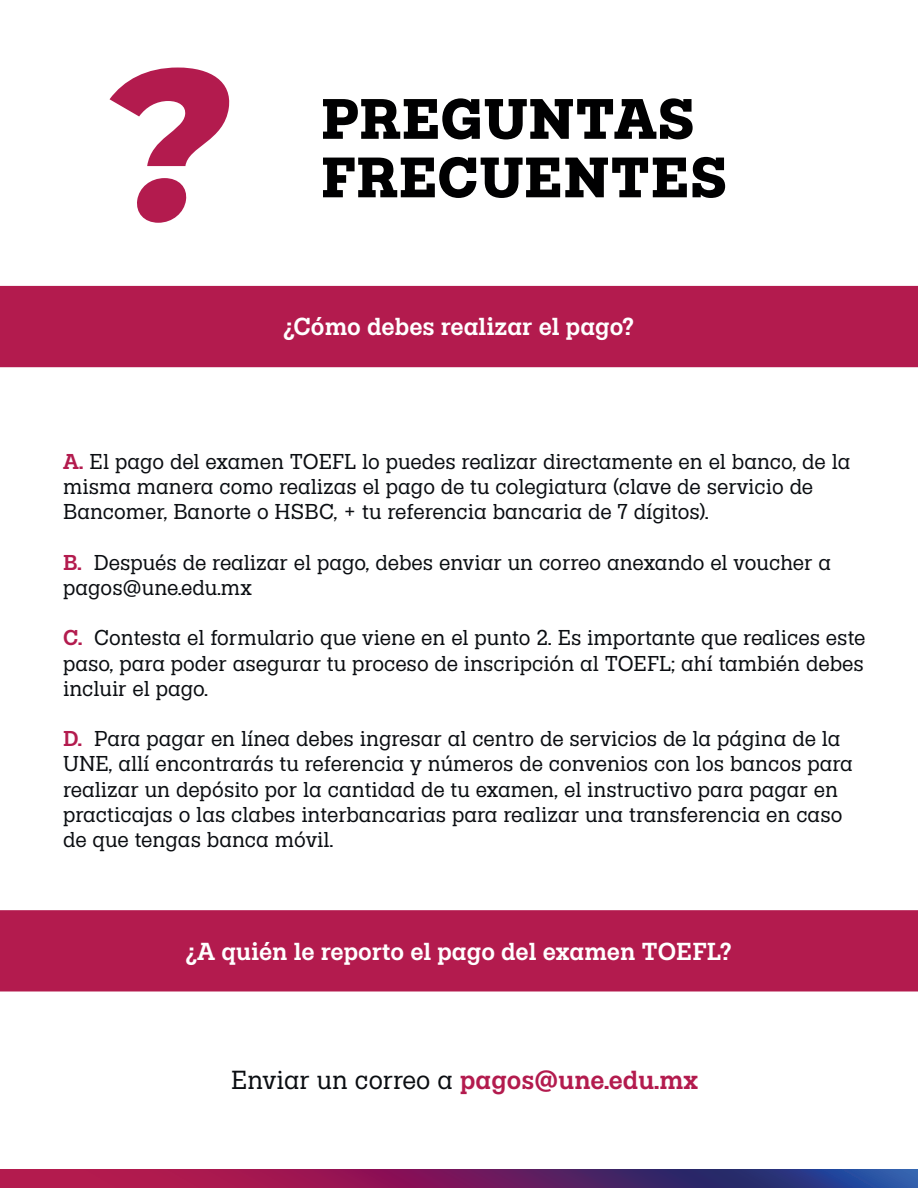
<style>
.page{position:relative;width:918px;height:1188px;background:#fff}
.page>*{position:absolute;margin:0;border:0;box-sizing:border-box;transform-origin:0 0}
.t1{font:900 55.5px/58.5px "Une";color:#000001}
.t2{font:700 25.5px "Une";color:#b31b4e}
.t3{font:700 24px "Une";color:#fff}
.t4{font:21px/25.2px "Une";color:#0a0d11}
.s1{font-weight:700;color:#b31b4e}
.s2{font-weight:400;color:#0a0d11}
</style>
<div class="page">
<svg style="left:110px;top:68px;width:120px;height:155px"></svg>
<div style="left:0;top:285px;width:918px;height:83px;background:#b31b4e"></div>
<div style="left:0;top:910px;width:918px;height:82px;background:#b31b4e"></div>
<svg style="left:0;top:1170px;width:918px;height:18px;background:#6f2262"></svg>
<h1 class="t1" style="left:321px;top:88px;width:408px">PREGUNTAS<br>FRECUENTES</h1>
<p class="t3" style="left:284px;top:312px;width:352px">¿Cómo debes realizar el pago?</p>
<p class="t4" style="left:63px;top:449px;width:789px"><span class="s1">A.</span> El pago del examen TOEFL lo puedes realizar directamente en el banco, de la misma manera como realizas el pago de tu colegiatura (clave de servicio de<br>Bancomer, Banorte o HSBC, + tu referencia bancaria de 7 dígitos).</p>
<p class="t4" style="left:63px;top:549px;width:770px"><span class="s1">B.</span> Después de realizar el pago, debes enviar un correo anexando el voucher a pagos@une.edu.mx</p>
<p class="t4" style="left:63px;top:625px;width:804px;text-align:justify"><span class="s1">C.</span> Contesta el formulario que viene en el punto 2. Es importante que realices este paso, para poder asegurar tu proceso de inscripción al TOEFL; ahí también debes incluir el pago.</p>
<p class="t4" style="left:63px;top:726px;width:791px"><span class="s1">D.</span> Para pagar en línea debes ingresar al centro de servicios de la página de la UNE, allí encontrarás tu referencia y números de convenios con los bancos para realizar un depósito por la cantidad de tu examen, el instructivo para pagar en practicajas o las clabes interbancarias para realizar una transferencia en caso de que tengas banca móvil.</p>
<p class="t3" style="left:186px;top:936px;width:547px">¿A quién le reporto el pago del examen TOEFL?</p>
<p class="t2" style="left:231px;top:1064px;width:468px"><span class="s2">Enviar un correo a</span> pagos@une.edu.mx</p>
</div>
